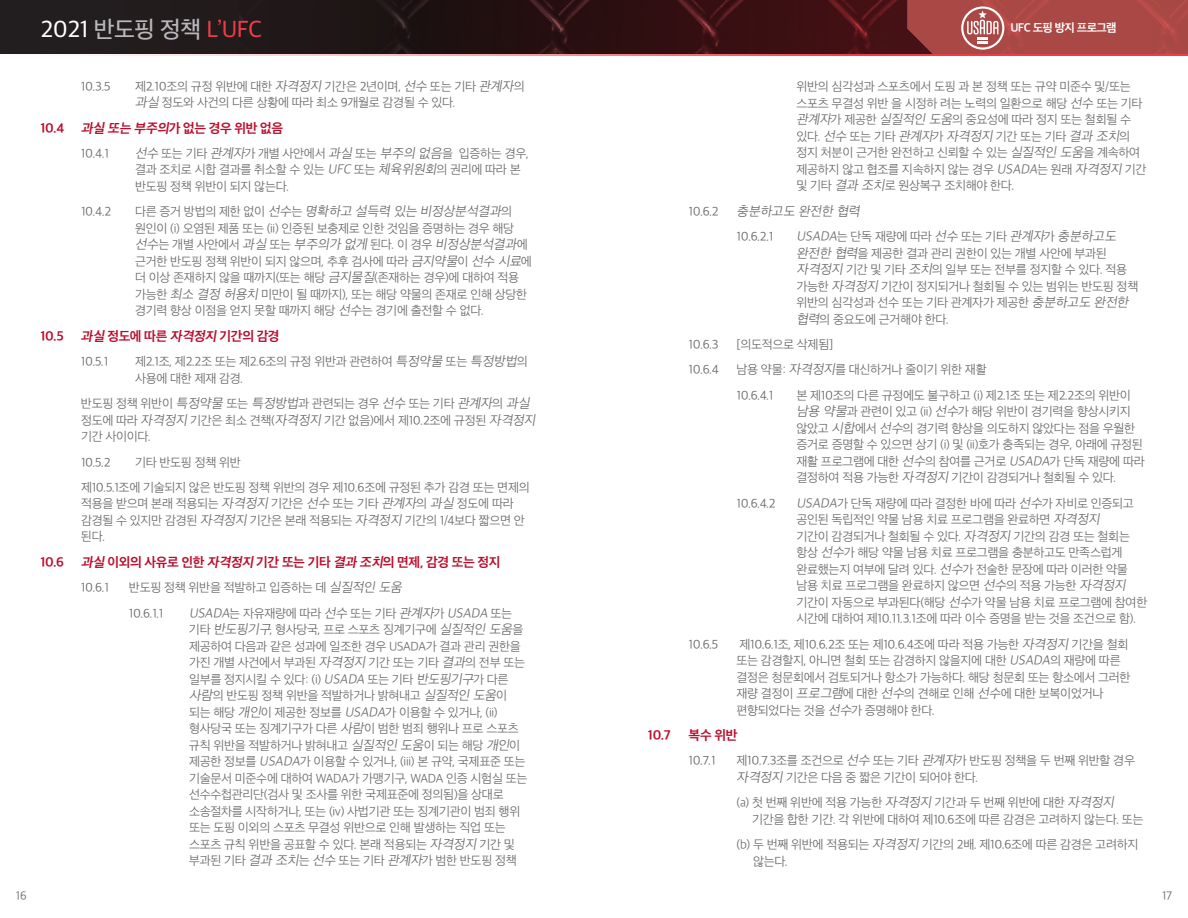
<style>
.page{position:relative;width:1188px;height:918px;background:#fff}
.page>*{position:absolute;margin:0;border:0;box-sizing:border-box;transform-origin:0 0}
.t1{font:500 24px "Apple SD Gothic Neo";letter-spacing:-.02em;color:#b8b8bb}
.t2{font:italic 300 13.5px "Apple SD Gothic Neo";color:#68686a}
.t3{font:700 13.5px "Apple SD Gothic Neo";letter-spacing:-.03em;color:#ba0d2c}
.t4{font:300 12.75px/16.5px "Apple SD Gothic Neo";letter-spacing:-.025em;color:#68686a}
.t5{font:700 12px "Apple SD Gothic Neo";letter-spacing:-.05em;color:#fff}
.t6{font:300 12px "Apple SD Gothic Neo";color:#68686a}
.s1{color:#fff}
.s2{color:#ee3d49}
.s3{font-style:italic;font-size:13.5px}
.s4{font-style:italic}
.s5{font-style:normal;font-size:12.75px}
</style>
<div class="page">
<svg style="left:0;top:0;width:907px;height:54px;background:#2a1416"></svg>
<svg style="left:907px;top:0;width:281px;height:54px;background:#ab4e4a"></svg>
<h1 class="t1" style="left:40px;top:16px;width:223px"><span class="s1">2021</span> 반도핑 정책 <span class="s2">L’UFC</span></h1>
<p class="t5" style="left:1010px;top:21px;width:108px">UFC 도핑 방지 프로그램</p>
<p class="t4" style="left:81px;top:79px;width:31px">10.3.5</p>
<p class="t4" style="left:135px;top:79px;width:391px">제2.10조의 규정 위반에 대한 <span class="s3">자격정지</span> 기간은 2년이며, <span class="s3">선수</span> 또는 기타 <span class="s3">관계자</span>의 <span class="s3">과실</span> 정도와 사건의 다른 상황에 따라 최소 9개월로 감경될 수 있다.</p>
<p class="t3" style="left:40px;top:120px;width:244px">10.4 <span class="s4">과실 또는 부주의</span>가 없는 경우 위반 없음</p>
<p class="t4" style="left:81px;top:146px;width:29px">10.4.1</p>
<p class="t4" style="left:135px;top:146px;width:395px"><span class="s3">선수</span> 또는 기타 <span class="s3">관계자</span>가 개별 사안에서 <span class="s3">과실</span> 또는 <span class="s3">부주의 없음</span>을 입증하는 경우, 결과 조치로 시합 결과를 취소할 수 있는 <span class="s3">UFC</span> 또는 <span class="s3">체육위원회</span>의 권리에 따라 본 반도핑 정책 위반이 되지 않는다.</p>
<p class="t4" style="left:81px;top:204px;width:32px">10.4.2</p>
<p class="t2" style="left:135px;top:204px;width:379px"><span class="s5">다 른 증 거 방 법 의 제 한 없 이</span> 선수<span class="s5">는</span> 명확하고 설득력 있는 비정상분석결과<span class="s5">의</span></p>
<p class="t4" style="left:135px;top:221px;width:381px">원인이 (i) 오염된 제품 또는 (ii) 인증된 보충제로 인한 것임을 증명하는 경우 해당</p>
<p class="t2" style="left:135px;top:237px;width:394px">선수<span class="s5">는 개별 사안에서</span> 과실 <span class="s5">또는</span> 부주의가 없게 <span class="s5">된다. 이 경우</span> 비정상분석결과<span class="s5">에</span></p>
<p class="t4" style="left:135px;top:254px;width:398px">근거한 반도핑 정책 위반이 되지 않으며, 추후 검사에 따라 <span class="s3">금지약물</span>이 <span class="s3">선수 시료</span>에 더 이상 존재하지 않을 때까지(또는 해당 <span class="s3">금지물질</span>(존재하는 경우)에 대하여 적용 가능한 <span class="s3">최소 결정 허용치</span> 미만이 될 때까지), 또는 해당 약물의 존재로 인해 상당한 경기력 향상 이점을 얻지 못할 때까지 해당 <span class="s3">선수</span>는 경기에 출전할 수 없다.</p>
<p class="t3" style="left:40px;top:329px;width:25px">10.5</p>
<p class="t3" style="left:81px;top:329px;width:200px"><span class="s4">과실</span> 정도에 따른 <span class="s4">자격정지</span> 기간의 감경</p>
<p class="t4" style="left:81px;top:354px;width:29px">10.5.1</p>
<p class="t4" style="left:135px;top:354px;width:394px">제2.1조, 제2.2조 또는 제2.6조의 규정 위반과 관련하여 <span class="s3">특정약물</span> 또는 <span class="s3">특정방법</span>의 사용에 대한 제재 감경.</p>
<p class="t4" style="left:81px;top:396px;width:459px">반도핑 정책 위반이 <span class="s3">특정약물</span> 또는 <span class="s3">특정방법</span>과 관련되는 경우 <span class="s3">선수</span> 또는 기타 <span class="s3">관계자</span>의 <span class="s3">과실 </span>정도에 따라 <span class="s3">자격정지</span> 기간은 최소 견책(<span class="s3">자격정지</span> 기간 없음)에서 제10.2조에 규정된 <span class="s3">자격정지 </span>기간 사이이다.</p>
<p class="t4" style="left:81px;top:454px;width:31px">10.5.2</p>
<p class="t4" style="left:81px;top:450px;width:450px;line-height:25.3px;text-indent:54px">기타 반도핑 정책 위반<br>제10.5.1조에 기술되지 않은 반도핑 정책 위반의 경우 제10.6조에 규정된 추가 감경 또는 면제의</p>
<p class="t4" style="left:81px;top:496px;width:445px">적용을 받으며 본래 적용되는 <span class="s3">자격정지</span> 기간은 <span class="s3">선수</span> 또는 기타 <span class="s3">관계자</span>의 <span class="s3">과실</span> 정도에 따라 감경될 수 있지만 감경된 <span class="s3">자격정지</span> 기간은 본래 적용되는 <span class="s3">자격정지</span> 기간의 1/4보다 짧으면 안 된다.</p>
<p class="t3" style="left:40px;top:555px;width:25px">10.6</p>
<p class="t3" style="left:81px;top:555px;width:421px"><span class="s4">과실</span> 이외의 사유로 인한 <span class="s4">자격정지</span> 기간 또는 기타 <span class="s4">결과 조치</span>의 면제, 감경 또는 정지</p>
<p class="t4" style="left:81px;top:580px;width:29px">10.6.1</p>
<p class="t4" style="left:129px;top:576px;width:277px;line-height:25.3px">반도핑 정책 위반을 적발하고 입증하는 데 <span class="s3">실질적인 도움<br></span>10.6.1.1</p>
<p class="t2" style="left:189px;top:606px;width:325px">USADA<span class="s5">는 자유 재 량 에 따 라</span> 선수 <span class="s5">또 는 기 타</span> 관계자<span class="s5">가</span> USADA <span class="s5">또 는</span></p>
<p class="t4" style="left:189px;top:622px;width:340px">기타 <span class="s3">반도핑기구</span>, 형사당국, 프로 스포츠 징계기구에 <span class="s3">실질적인 도움</span>을 제공하여 다음과 같은 성과에 일조한 경우 USADA가 결과 관리 권한을 가진 개별 사건에서 부과된 <span class="s3">자격정지</span> 기간 또는 기타 <span class="s3">결과</span>의 전부 또는 일부를 정지시킬 수 있다: (i) <span class="s3">USADA</span> 또는 기타 <span class="s3">반도핑기구</span>가 다른 <span class="s3">사람</span>의 반도핑 정책 위반을 적발하거나 밝혀내고 <span class="s3">실질적인 도움</span>이 되는 해당 <span class="s3">개인</span>이 제공한 정보를 <span class="s3">USADA</span>가 이용할 수 있거나, (ii) 형사당국 또는 징계기구가 다른 <span class="s3">사람</span>이 범한 범죄 행위나 프로 스포츠 규칙 위반을 적발하거나 밝혀내고 <span class="s3">실질적인 도움</span>이 되는 해당 <span class="s3">개인</span>이 제공한 정보를 <span class="s3">USADA</span>가 이용할 수 있거나, (iii) 본 규약, 국제표준 또는 기술문서 미준수에 대하여 WADA가 가맹기구, WADA 인증 시험실 또는 선수수첩관리단(검사 및 조사를 위한 국제표준에 정의됨)을 상대로 소송절차를 시작하거나, 또는 (iv) 사법기관 또는 징계기관이 범죄 행위 또는 도핑 이외의 스포츠 무결성 위반으로 인해 발생하는 직업 또는 스포츠 규칙 위반을 공표할 수 있다. 본래 적용되는 <span class="s3">자격정지</span> 기간 및 부과된 기타 <span class="s3">결과 조치</span>는 <span class="s3">선수</span> 또는 기타 <span class="s3">관계자</span>가 범한 반도핑 정책</p>
<p class="t4" style="left:796px;top:79px;width:352px">위반의 심각성과 스포츠에서 도핑 과 본 정책 또는 규약 미준수 및/또는 스포츠 무결성 위반 을 시정하 려는 노력의 일환으로 해당 <span class="s3">선수</span> 또는 기타 <span class="s3">관계자</span>가 제공한 <span class="s3">실질적인 도움</span>의 중요성에 따라 정지 또는 철회될 수<br>있 다 . <span class="s3">선수</span> 또 는 기 타 <span class="s3">관계자</span>가 <span class="s3">자격정지</span> 기 간 또 는 기 타 <span class="s3">결과 조치</span>의 정지 처분이 근거한 완전하고 신뢰할 수 있는 <span class="s3">실질적인 도움</span>을 계속하여 제공하지 않고 협조를 지속하지 않는 경우 <span class="s3">USADA</span>는 원래 <span class="s3">자격정지</span> 기간 및 기타 <span class="s3">결과 조치</span>로 원상복구 조치해야 한다.</p>
<p class="t4" style="left:688px;top:204px;width:32px">10.6.2</p>
<p class="t2" style="left:736px;top:203px;width:127px">충분하고도 완전한 협력</p>
<p class="t4" style="left:736px;top:229px;width:38px">10.6.2.1</p>
<p class="t2" style="left:796px;top:229px;width:324px">USADA<span class="s5">는 단 독 재 량 에 따 라</span> 선수 <span class="s5">또 는 기 타</span> 관계자<span class="s5">가</span> 충분하고도</p>
<p class="t4" style="left:796px;top:245px;width:343px"><span class="s3">완전한 협력</span>을 제공한 결과 관리 권한이 있는 개별 사안에 부과된 <span class="s3">자격정지</span> 기간 및 기타 <span class="s3">조치</span>의 일부 또는 전부를 정지할 수 있다. 적용 가능한 <span class="s3">자격정지</span> 기간이 정지되거나 철회될 수 있는 범위는 반도핑 정책 위반의 심각성과 선수 또는 기타 관계자가 제공한 <span class="s3">충분하고도 완전한 협력</span>의 중요도에 근거해야 한다.</p>
<p class="t4" style="left:689px;top:337px;width:32px">10.6.3</p>
<p class="t4" style="left:737px;top:337px;width:98px">[의도적으로 삭제됨]</p>
<p class="t4" style="left:689px;top:362px;width:32px">10.6.4</p>
<p class="t4" style="left:736px;top:358px;width:252px;line-height:25.3px">남용 약물: <span class="s3">자격정지</span>를 대신하거나 줄이기 위한 재활<br>10.6.4.1</p>
<p class="t4" style="left:796px;top:388px;width:350px">본 제10조의 다른 규정에도 불구하고 (i) 제2.1조 또는 제2.2조의 위반이 <span class="s3">남용 약물</span>과 관련이 있고 (ii) <span class="s3">선수</span>가 해당 위반이 경기력을 향상시키지 않았고 <span class="s3">시합</span>에서 <span class="s3">선수</span>의 경기력 향상을 의도하지 않았다는 점을 우월한 증거로 증명할 수 있으면 상기 (i) 및 (ii)호가 충족되는 경우, 아래에 규정된 재활 프로그램에 대한 <span class="s3">선수</span>의 참여를 근거로 <span class="s3">USADA</span>가 단독 재량에 따라 결정하여 적용 가능한 <span class="s3">자격정지</span> 기간이 감경되거나 철회될 수 있다.</p>
<p class="t4" style="left:736px;top:496px;width:41px">10.6.4.2</p>
<p class="t4" style="left:796px;top:496px;width:352px"><span class="s3">USADA</span>가 단독 재량에 따라 결정한 바에 따라 <span class="s3">선수</span>가 자비로 인증되고 공인된 독립적인 약물 남용 치료 프로그램을 완료하면 <span class="s3">자격정지<br></span>기간이 감경되거나 철회될 수 있다. <span class="s3">자격정지</span> 기간의 감경 또는 철회는 항상 <span class="s3">선수</span>가 해당 약물 남용 치료 프로그램을 충분하고도 만족스럽게 완료했는지 여부에 달려 있다. <span class="s3">선수</span>가 전술한 문장에 따라 이러한 약물 남용 치료 프로그램을 완료하지 않으면 <span class="s3">선수</span>의 적용 가능한 <span class="s3">자격정지 </span>기간이 자동으로 부과된다(해당 <span class="s3">선수</span>가 약물 남용 치료 프로그램에 참여한 시간에 대하여 제10.11.3.1조에 따라 이수 증명을 받는 것을 조건으로 함).</p>
<p class="t4" style="left:688px;top:637px;width:31px">10.6.5</p>
<p class="t4" style="left:736px;top:637px;width:396px">제10.6.1조, 제10.6.2조 또는 제10.6.4조에 따라 적용 가능한 <span class="s3">자격정지</span> 기간을 철회 또는 감경할지, 아니면 철회 또는 감경하지 않을지에 대한 <span class="s3">USADA</span>의 재량에 따른 결정은 청문회에서 검토되거나 항소가 가능하다. 해당 청문회 또는 항소에서 그러한 재량 결정이 <span class="s3">프로그램</span>에 대한 <span class="s3">선수</span>의 견해로 인해 <span class="s3">선수</span>에 대한 보복이었거나 편향되었다는 것을 <span class="s3">선수</span>가 증명해야 한다.</p>
<p class="t3" style="left:648px;top:728px;width:24px">10.7</p>
<p class="t3" style="left:688px;top:728px;width:51px">복수 위반</p>
<p class="t4" style="left:688px;top:753px;width:29px">10.7.1</p>
<p class="t4" style="left:736px;top:753px;width:400px">제10.7.3조를 조건으로 <span class="s3">선수</span> 또는 기타 <span class="s3">관계자</span>가 반도핑 정책을 두 번째 위반할 경우 <span class="s3">자격정지</span> 기간은 다음 중 짧은 기간이 되어야 한다.</p>
<p class="t4" style="left:752px;top:795px;width:393px;text-indent:-16px">(a) 첫 번째 위반에 적용 가능한 <span class="s3">자격정지</span> 기간과 두 번째 위반에 대한 <span class="s3">자격정지 </span>기간을 합한 기간. 각 위반에 대하여 제10.6조에 따른 감경은 고려하지 않는다. 또는</p>
<p class="t4" style="left:753px;top:837px;width:387px;text-indent:-17px">(b) 두 번째 위반에 적용되는 <span class="s3">자격정지</span> 기간의 2배. 제10.6조에 따른 감경은 고려하지 않는다.</p>
<p class="t6" style="left:16px;top:889px;width:12px">16</p>
<p class="t6" style="left:1162px;top:889px;width:11px">17</p>
</div>
